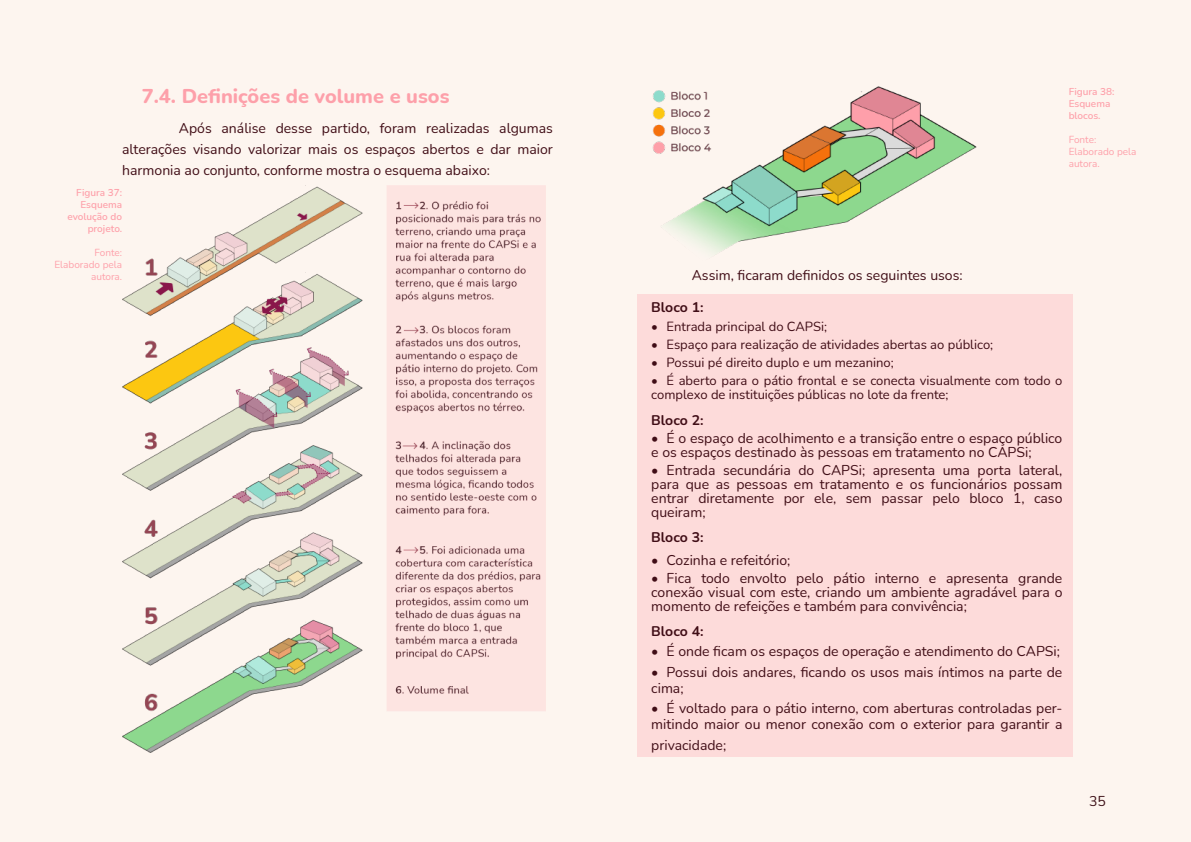
<style>
.page{position:relative;width:1191px;height:842px;background:#fdf5ef}
.page>*{position:absolute;margin:0;border:0;box-sizing:border-box;transform-origin:0 0}
.t1{font:800 20px "Nunito";color:#fda0aa}
.t2{font:14px/14px "Nunito";color:#400d16;text-align:justify}
.t3{font:700 14px "Nunito";letter-spacing:-.005em;color:#400d16}
.t4{font:14px "Nunito";color:#3e1118}
.t5{font:13px/14px "Nunito";color:#400d16}
.t6{font:600 10px/12px "Nunito";color:#fda0aa;text-align:right}
.t7{font:10px/12px "Nunito";color:#fda0aa;text-align:right}
.s1{font-weight:700}
</style>
<div class="page">
<div style="left:637px;top:294px;width:436px;height:463px;background:#fddbda"></div>
<img style="left:122px;top:186px;width:423px;height:567px">
<img style="left:661px;top:86px;width:316px;height:169px">
<img style="left:652px;top:87px;width:98px;height:68px">
<h1 class="t1" style="left:142px;top:82px;width:309px">7.4. Definições de volume e usos</h1>
<p class="t2" style="left:122px;top:117px;width:432px;line-height:21px;text-indent:57px">Após análise desse partido, foram realizadas algumas alterações visando valorizar mais os espaços abertos e dar maior harmonia ao conjunto, conforme mostra o esquema abaixo:</p>
<p class="t6" style="left:67px;top:186px;width:56px">Figura 37:<br>Esquema evolução do projeto.</p>
<p class="t7" style="left:54px;top:246px;width:69px">Fonte:<br>Elaborado pela autora.</p>
<p class="t6" style="left:1068px;top:85px;width:47px;text-align:left">Figura 38:<br>Esquema blocos.</p>
<p class="t7" style="left:1068px;top:133px;width:69px;text-align:left">Fonte:<br>Elaborado pela autora.</p>
<p class="t2" style="left:692px;top:268px;width:272px">Assim, ficaram definidos os seguintes usos:</p>
<p class="t3" style="left:651px;top:297px;width:54px">Bloco 1:</p>
<p class="t5" style="left:651px;top:318px;width:177px"><span class="s1">•</span> Entrada principal do CAPSi;</p>
<p class="t5" style="left:651px;top:337px;width:343px"><span class="s1">•</span> Espaço para realização de atividades abertas ao público;</p>
<p class="t5" style="left:651px;top:355px;width:244px"><span class="s1">•</span> Possui pé direito duplo e um mezanino;</p>
<p class="t5" style="left:651px;top:373px;width:412px"><span class="s1">•</span> É aberto para o pátio frontal e se conecta visualmente com todo o complexo de instituições públicas no lote da frente;</p>
<p class="t3" style="left:651px;top:410px;width:54px">Bloco 2:</p>
<p class="t2" style="left:651px;top:430px;width:413px"><span class="s1">•</span> É o espaço de acolhimento e a transição entre o espaço público e os espaços destinado às pessoas em tratamento no CAPSi;</p>
<p class="t2" style="left:651px;top:463px;width:413px"><span class="s1">•</span> Entrada secundária do CAPSi; apresenta uma porta lateral, para que as pessoas em tratamento e os funcionários possam entrar diretamente por ele, sem passar pelo bloco 1, caso queiram;</p>
<p class="t3" style="left:651px;top:527px;width:54px">Bloco 3:</p>
<p class="t2" style="left:651px;top:552px;width:141px"><span class="s1">•</span> Cozinha e refeitório;</p>
<p class="t2" style="left:651px;top:570px;width:413px"><span class="s1">•</span> Fica todo envolto pelo pátio interno e apresenta grande conexão visual com este, criando um ambiente agradável para o momento de refeições e também para convivência;</p>
<p class="t3" style="left:651px;top:621px;width:54px">Bloco 4:</p>
<p class="t2" style="left:651px;top:644px;width:410px"><span class="s1">•</span> É onde ficam os espaços de operação e atendimento do CAPSi;</p>
<p class="t2" style="left:651px;top:663px;width:413px;line-height:16px"><span class="s1">•</span> Possui dois andares, ficando os usos mais íntimos na parte de cima;</p>
<p class="t2" style="left:651px;top:699px;width:413px;line-height:16px"><span class="s1">•</span> É voltado para o pátio interno, com aberturas controladas per&shy;mitindo maior ou menor conexão com o exterior para garantir a</p>
<p class="t2" style="left:651px;top:737px;width:77px">privacidade;</p>
<p class="t4" style="left:1089px;top:791px;width:18px">35</p>
</div>
